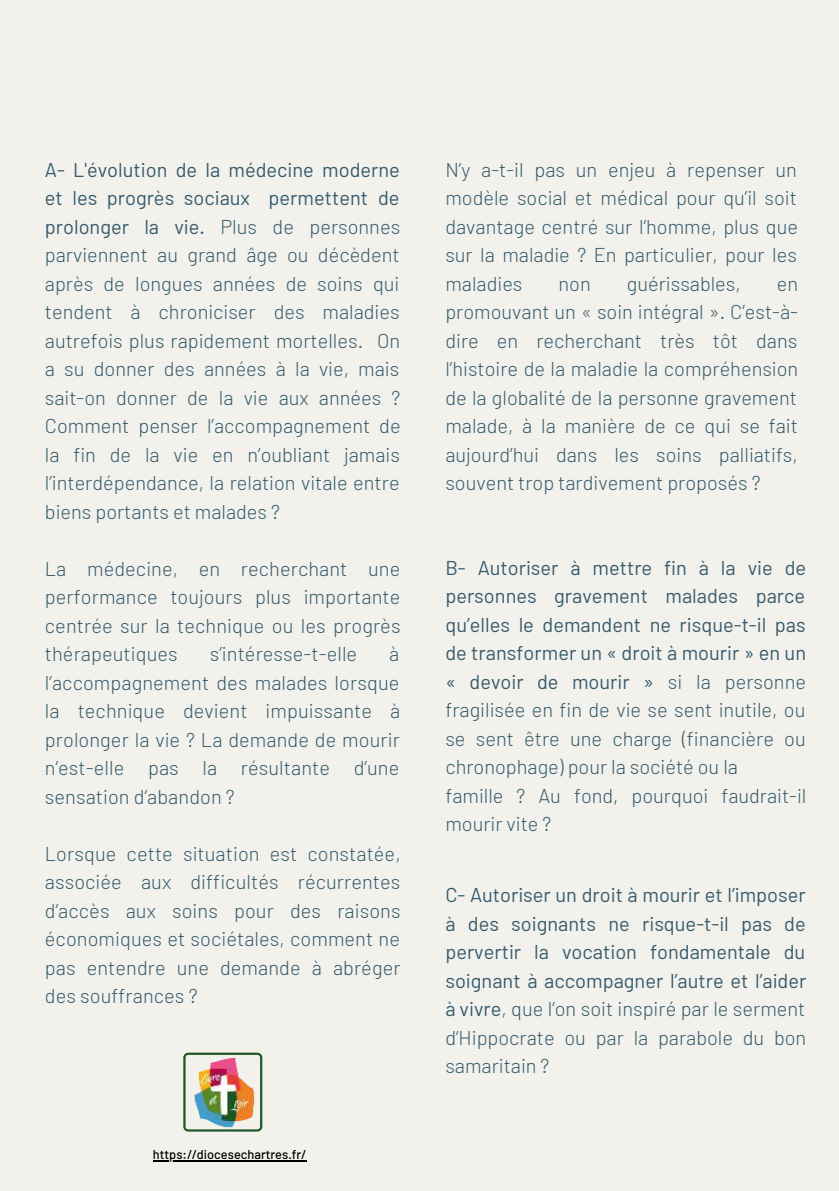
<style>
.page{position:relative;width:839px;height:1191px;background:#fff}
.page>*{position:absolute;margin:0;border:0;box-sizing:border-box;transform-origin:0 0}
.t1{font:300 20px/28.4px "Barlow";color:#365b6d;text-align:justify}
.t2{font:20px/28.4px "Barlow";color:#365b6d;text-align:justify}
.t3{font:500 12.8px "Barlow";color:#000}
.s1{font-weight:400}
.s2{font-weight:300}
</style>
<div class="page">
<div style="left:0;top:0;width:838px;height:1191px;background:#f2f1ec"></div>
<img style="left:183px;top:1053px;width:79px;height:79px">
<hr style="left:153px;top:1160px;width:153px;height:1px;background:#000">
<p class="t1" style="left:45px;top:155px;width:357px"><span class="s1">A- L'évolution de la médecine moderne et les progrès sociaux permettent de prolonger la vie.</span> Plus de personnes parviennent au grand âge ou décèdent après de longues années de soins qui tendent à chroniciser des maladies autrefois plus rapidement mortelles. On a su donner des années à la vie, mais sait-on donner de la vie aux années ?<br>Comment penser l’accompagnement de la fin de la vie en n’oubliant jamais l’interdépendance, la relation vitale entre biens portants et malades ?</p>
<p class="t1" style="left:45px;top:554px;width:357px">La médecine, en recherchant une performance toujours plus importante centrée sur la technique ou les progrès thérapeutiques</p>
<p class="t1" style="left:45px;top:639px;width:357px;text-indent:344px">à l’accompagnement des malades lorsque la technique devient impuissante à prolonger la vie ? La demande de mourir n’est-elle pas la résultante d’une sensation d’abandon ?</p>
<p class="t1" style="left:210px;top:639px;width:149px">s’intéresse-t-elle</p>
<p class="t1" style="left:45px;top:839px;width:357px">Lorsque cette situation est constatée, associée aux difficultés récurrentes d’accès aux soins pour des raisons économiques et sociétales, comment ne pas entendre une demande à abréger des souffrances ?</p>
<p class="t3" style="left:153px;top:1147px;width:155px">https://diocesechartres.fr/</p>
<p class="t1" style="left:445px;top:155px;width:354px">N’y a-t-il pas un enjeu à repenser un modèle social et médical pour qu’il soit davantage centré sur l’homme, plus que sur la maladie ? En particulier, pour les maladies</p>
<p class="t1" style="left:558px;top:269px;width:34px">non</p>
<p class="t1" style="left:626px;top:269px;width:115px">guérissables,</p>
<p class="t1" style="left:445px;top:269px;width:354px;text-indent:331px">en promouvant un « soin intégral ». C’est-à&shy;dire en recherchant très tôt dans l’histoire de la maladie la compréhension de la globalité de la personne gravement malade, à la manière de ce qui se fait aujourd’hui dans les soins palliatifs, souvent trop tardivement proposés ?</p>
<p class="t1" style="left:445px;top:553px;width:362px;text-align:left"><span class="s1">B- Autoriser à mettre fin à la vie de personnes gravement malades parce qu’elles le demandent ne risque-t-il pas de transformer un « droit à mourir » en un « devoir de mourir »</span> si la personne fragilisée en fin de vie se sent inutile, ou se sent être une charge (financière ou chronophage) pour la société ou la<br>famille ? Au fond, pourquoi faudrait-il mourir vite ?</p>
<p class="t2" style="left:445px;top:880px;width:362px">C- Autoriser un droit à mourir et l’imposer à des soignants ne risque-t-il pas de pervertir la vocation fondamentale du soignant à accompagner l’autre et l’aider à vivre<span class="s2">, que l’on soit inspiré par le serment d’Hippocrate ou par la parabole du bon samaritain ?</span></p>
</div>
